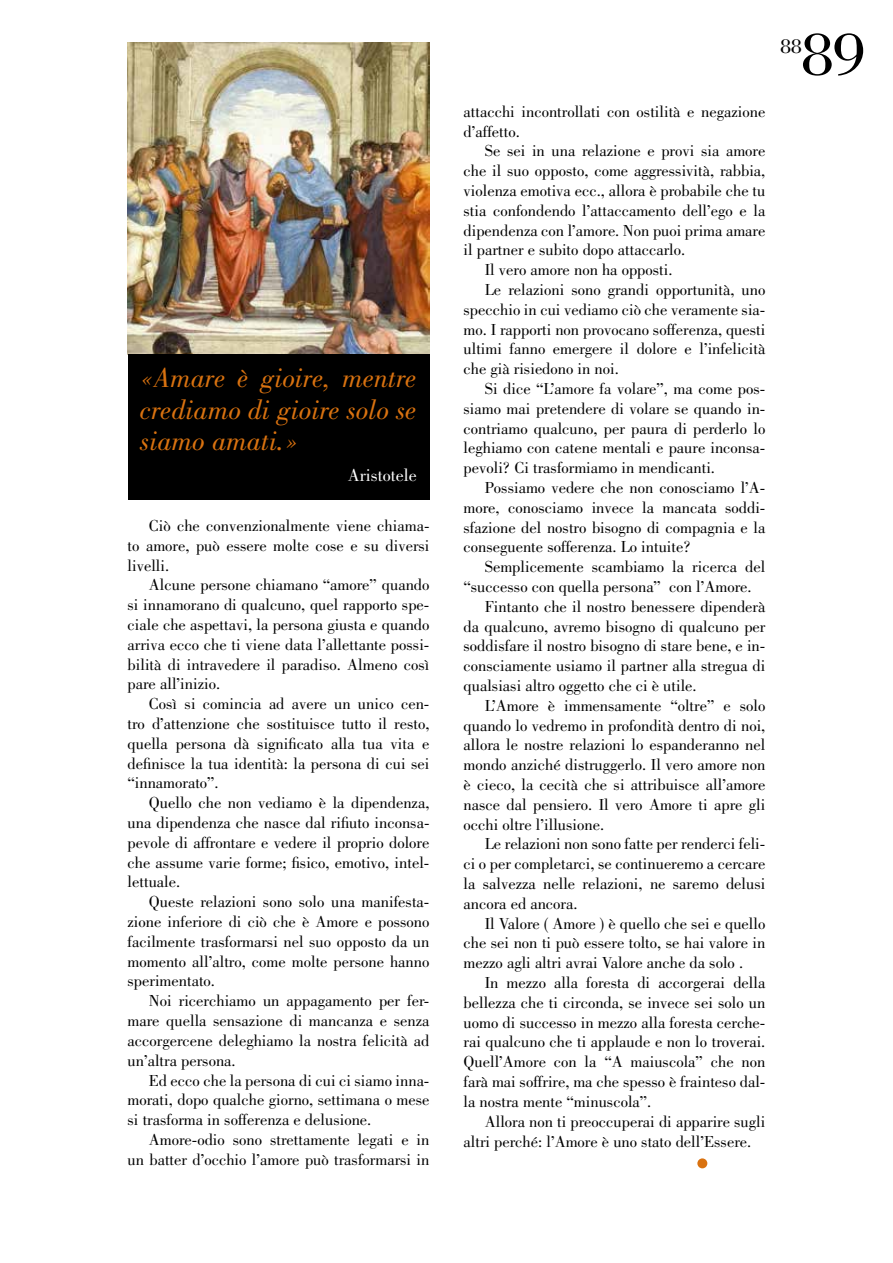
<style>
.page{position:relative;width:893px;height:1263px;background:#fff}
.page>*{position:absolute;margin:0;border:0;box-sizing:border-box;transform-origin:0 0}
.t1{font:63px "Bodoni Std";color:#000}
.t2{font:italic 28.5px/31.5px "Bodoni Std";color:#d97210;text-align:justify}
.t3{font:21px "Bodoni Std";color:#000}
.t4{font:18px "Bodoni Std";color:#fff}
.t5{font:16.5px/19.8px "Bodoni Std";color:#000;text-align:justify}
</style>
<div class="page">
<img style="left:128px;top:43px;width:301px;height:311px">
<div style="left:697px;top:1158px;width:10px;height:10px;background:#d97210;border-radius:50%"></div>
<div style="left:128px;top:354px;width:301px;height:146px;background:#000"></div>
<h2 class="t2" style="left:140px;top:362px;width:278px">«Amare è gioire, mentre crediamo di gioire solo se siamo amati.»</h2>
<p class="t4" style="left:348px;top:465px;width:70px">Aristotele</p>
<p class="t5" style="left:128px;top:516px;width:303px;text-indent:21px">Ciò che convenzionalmente viene chiama&shy;to amore, può essere molte cose e su diversi livelli.</p>
<p class="t5" style="left:128px;top:575px;width:303px;text-indent:21px">Alcune persone chiamano “amore” quando si innamorano di qualcuno, quel rapporto spe&shy;ciale che aspettavi, la persona giusta e quando arriva ecco che ti viene data l’allettante possi&shy;bilità di intravedere il paradiso. Almeno così pare all’inizio.</p>
<p class="t5" style="left:128px;top:694px;width:303px;text-indent:21px">Così si comincia ad avere un unico cen&shy;tro d’attenzione che sostituisce tutto il resto, quella persona dà significato alla tua vita e definisce la tua identità: la persona di cui sei “innamorato”.</p>
<p class="t5" style="left:128px;top:793px;width:303px;text-indent:21px">Quello che non vediamo è la dipendenza, una dipendenza che nasce dal rifiuto inconsa&shy;pevole di affrontare e vedere il proprio dolore che assume varie forme; fisico, emotivo, intel&shy;lettuale.</p>
<p class="t5" style="left:128px;top:892px;width:303px;text-indent:21px">Queste relazioni sono solo una manifesta&shy;zione inferiore di ciò che è Amore e possono facilmente trasformarsi nel suo opposto da un momento all’altro, come molte persone hanno sperimentato.</p>
<p class="t5" style="left:128px;top:991px;width:303px;text-indent:21px">Noi ricerchiamo un appagamento per fer&shy;mare quella sensazione di mancanza e senza accorgercene deleghiamo la nostra felicità ad un’altra persona.</p>
<p class="t5" style="left:128px;top:1070px;width:303px;text-indent:21px">Ed ecco che la persona di cui ci siamo inna&shy;morati, dopo qualche giorno, settimana o mese si trasforma in sofferenza e delusione.</p>
<p class="t5" style="left:128px;top:1130px;width:303px;text-align:right">Amore-odio sono strettamente legati e in<br>un batter d’occhio l’amore può trasformarsi in</p>
<p class="t5" style="left:463px;top:102px;width:303px">attacchi incontrollati con ostilità e negazione d’affetto.</p>
<p class="t5" style="left:485px;top:141px;width:282px">Se sei in una relazione e provi sia amore</p>
<p class="t5" style="left:463px;top:161px;width:303px">che il suo opposto, come aggressività, rabbia,</p>
<p class="t5" style="left:463px;top:181px;width:303px">violenza emotiva ecc., allora è probabile che tu</p>
<p class="t5" style="left:463px;top:201px;width:303px">stia confondendo l’attaccamento dell’ego e la</p>
<p class="t5" style="left:463px;top:220px;width:303px">dipendenza con l’amore. Non puoi prima amare</p>
<p class="t5" style="left:463px;top:240px;width:223px">il partner e subito dopo attaccarlo.</p>
<p class="t5" style="left:485px;top:260px;width:189px">Il vero amore non ha opposti.</p>
<p class="t5" style="left:485px;top:280px;width:282px">Le relazioni sono grandi opportunità, uno</p>
<p class="t5" style="left:463px;top:300px;width:303px">specchio in cui vediamo ciò che veramente sia-</p>
<p class="t5" style="left:463px;top:319px;width:303px">mo. I rapporti non provocano sofferenza, questi</p>
<p class="t5" style="left:463px;top:339px;width:303px">ultimi fanno emergere il dolore e l’infelicità</p>
<p class="t5" style="left:463px;top:359px;width:157px">che già risiedono in noi.</p>
<p class="t5" style="left:485px;top:379px;width:282px">Si dice “L’amore fa volare”, ma come pos-</p>
<p class="t5" style="left:463px;top:399px;width:303px">siamo mai pretendere di volare se quando in-</p>
<p class="t5" style="left:463px;top:418px;width:303px">contriamo qualcuno, per paura di perderlo lo</p>
<p class="t5" style="left:463px;top:438px;width:303px">leghiamo con catene mentali e paure inconsa-</p>
<p class="t5" style="left:463px;top:458px;width:253px">pevoli? Ci trasformiamo in mendicanti.</p>
<p class="t5" style="left:485px;top:478px;width:282px">Possiamo vedere che non conosciamo l’A-</p>
<p class="t5" style="left:463px;top:498px;width:303px">more, conosciamo invece la mancata soddi-</p>
<p class="t5" style="left:463px;top:517px;width:303px">sfazione del nostro bisogno di compagnia e la</p>
<p class="t5" style="left:463px;top:537px;width:229px">conseguente sofferenza. Lo intuite?</p>
<p class="t5" style="left:485px;top:557px;width:282px">Semplicemente scambiamo la ricerca del</p>
<p class="t5" style="left:463px;top:577px;width:290px">“successo con quella persona” con l’Amore.</p>
<p class="t5" style="left:485px;top:597px;width:282px">Fintanto che il nostro benessere dipenderà</p>
<p class="t5" style="left:463px;top:616px;width:303px">da qualcuno, avremo bisogno di qualcuno per</p>
<p class="t5" style="left:463px;top:636px;width:303px">soddisfare il nostro bisogno di stare bene, e in-</p>
<p class="t5" style="left:463px;top:656px;width:303px">consciamente usiamo il partner alla stregua di</p>
<p class="t5" style="left:463px;top:676px;width:235px">qualsiasi altro oggetto che ci è utile.</p>
<p class="t5" style="left:485px;top:696px;width:282px">L’Amore è immensamente “oltre” e solo</p>
<p class="t5" style="left:463px;top:715px;width:303px">quando lo vedremo in profondità dentro di noi,</p>
<p class="t5" style="left:463px;top:735px;width:303px">allora le nostre relazioni lo espanderanno nel</p>
<p class="t5" style="left:463px;top:755px;width:303px">mondo anziché distruggerlo. Il vero amore non</p>
<p class="t5" style="left:463px;top:775px;width:303px">è cieco, la cecità che si attribuisce all’amore</p>
<p class="t5" style="left:463px;top:795px;width:303px">nasce dal pensiero. Il vero Amore ti apre gli</p>
<p class="t5" style="left:463px;top:814px;width:142px">occhi oltre l’illusione.</p>
<p class="t5" style="left:485px;top:834px;width:282px">Le relazioni non sono fatte per renderci feli-</p>
<p class="t5" style="left:463px;top:854px;width:303px">ci o per completarci, se continueremo a cercare</p>
<p class="t5" style="left:463px;top:874px;width:303px">la salvezza nelle relazioni, ne saremo delusi</p>
<p class="t5" style="left:463px;top:894px;width:116px">ancora ed ancora.</p>
<p class="t5" style="left:485px;top:913px;width:282px">Il Valore ( Amore ) è quello che sei e quello</p>
<p class="t5" style="left:463px;top:933px;width:303px">che sei non ti può essere tolto, se hai valore in</p>
<p class="t5" style="left:463px;top:953px;width:281px">mezzo agli altri avrai Valore anche da solo .</p>
<p class="t5" style="left:485px;top:973px;width:282px">In mezzo alla foresta di accorgerai della</p>
<p class="t5" style="left:463px;top:993px;width:303px">bellezza che ti circonda, se invece sei solo un</p>
<p class="t5" style="left:463px;top:1012px;width:303px">uomo di successo in mezzo alla foresta cerche-</p>
<p class="t5" style="left:463px;top:1032px;width:303px">rai qualcuno che ti applaude e non lo troverai.</p>
<p class="t5" style="left:463px;top:1052px;width:303px">Quell’Amore con la “A maiuscola” che non</p>
<p class="t5" style="left:463px;top:1072px;width:303px">farà mai soffrire, ma che spesso è frainteso dal-</p>
<p class="t5" style="left:463px;top:1092px;width:189px">la nostra mente “minuscola”.</p>
<p class="t5" style="left:485px;top:1111px;width:282px">Allora non ti preoccuperai di apparire sugli</p>
<p class="t5" style="left:463px;top:1131px;width:289px">altri perché: l’Amore è uno stato dell’Essere.</p>
<p class="t3" style="left:780px;top:35px;width:22px">88</p>
<h1 class="t1" style="left:801px;top:19px;width:64px">89</h1>
</div>
